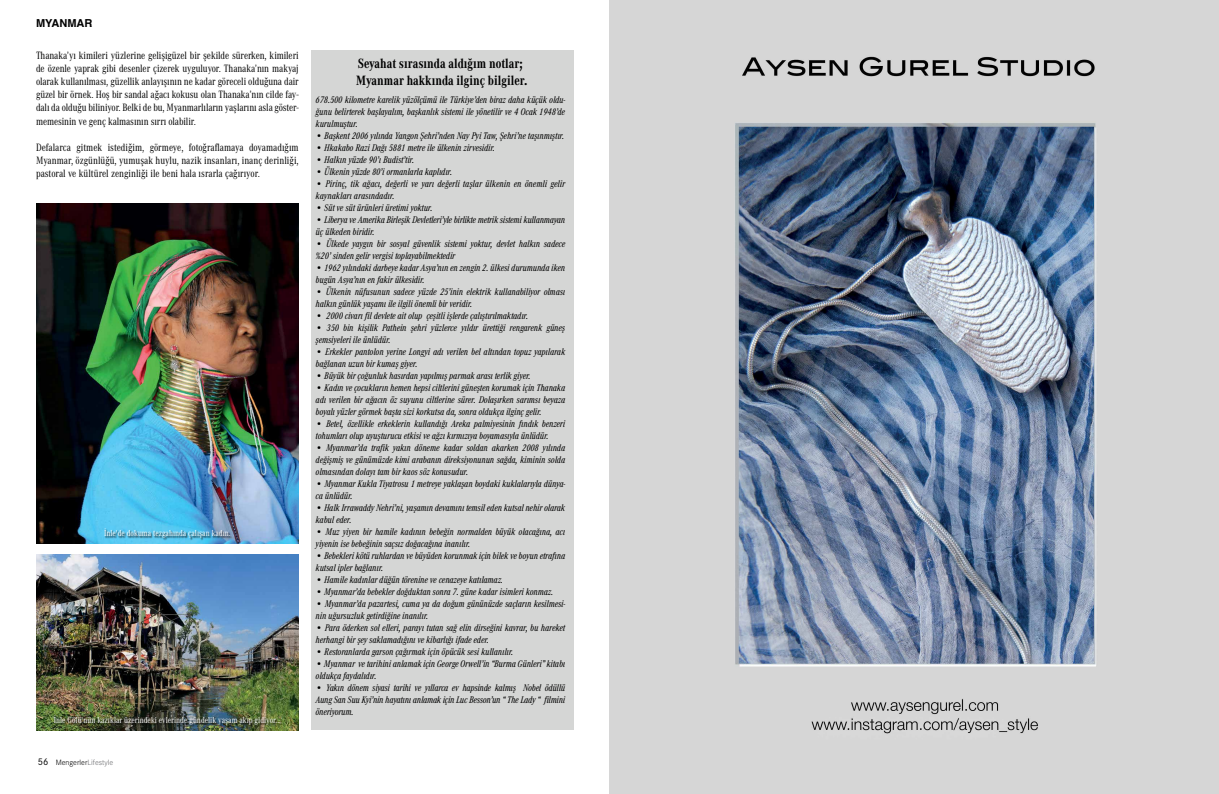
<style>
.page{position:relative;width:1219px;height:794px;background:#fff}
.page>*{position:absolute;margin:0;border:0;box-sizing:border-box;transform-origin:0 0}
.t1{font:700 14px/16.8px "Corporate A Con";color:#000}
.t2{font:11px/13.2px "Corporate A Con";letter-spacing:-.01em;color:#000;text-align:justify}
.t3{font:700 11px "Helvetica";color:#000}
.t4{font:italic 10px/12px "Corporate A Con";color:#000}
.t5{font:9px "Corporate A Con";color:#fff}
.t6{font:8px "Corpo S Lig";color:#000}
.s1{font-family:"Corpo S";font-size:10px}
.s2{color:#6d6e71}
</style>
<div class="page">
<div style="left:311px;top:50px;width:262px;height:679px;background:#d5d6d5"></div>
<img style="left:36px;top:204px;width:263px;height:339px">
<img style="left:36px;top:555px;width:263px;height:175px">
<div style="left:104px;top:529px;width:128px;height:11px;background:#000;opacity:.9"></div>
<div style="left:54px;top:715px;width:229px;height:12px;background:#000;opacity:.9"></div>
<img style="left:609px;top:0;width:610px;height:794px">
<p class="t3" style="left:36px;top:14px;width:58px">MYANMAR</p>
<p class="t2" style="left:36px;top:48px;width:264px">Thanaka’yı kimileri yüzlerine gelişigüzel bir şekilde sürerken, kimileri de özenle yaprak gibi desenler çizerek uyguluyor. Thanaka’nın makyaj olarak kullanılması, güzellik anlayışının ne kadar göreceli olduğuna dair güzel bir örnek. Hoş bir sandal ağacı kokusu olan Thanaka’nın cilde fay&shy;dalı da olduğu biliniyor. Belki de bu, Myanmarlıların yaşlarını asla göster&shy;memesinin ve genç kalmasının sırrı olabilir.</p>
<p class="t2" style="left:36px;top:141px;width:264px">Defalarca gitmek istediğim, görmeye, fotoğraflamaya doyamadığım Myanmar, özgünlüğü, yumuşak huylu, nazik insanları, inanç derinliği, pastoral ve kültürel zenginliği ile beni hala ısrarla çağırıyor.</p>
<p class="t5" style="left:104px;top:528px;width:128px">İnle'de dokuma tezgahında çalışan kadın.</p>
<p class="t5" style="left:54px;top:715px;width:229px">İnle Gölü'nün kazıklar üzerindeki evlerinde gündelik yaşam akıp gidiyor...</p>
<p class="t6" style="left:38px;top:758px;width:77px"><span class="s1">56</span> Mengerler<span class="s2">Lifestyle</span></p>
<h1 class="t1" style="left:356px;top:56px;width:173px">Seyahat sırasında aldığım notlar;<br>Myanmar hakkında ilginç bilgiler.</h1>
<p class="t4" style="left:316px;top:94px;width:251px;text-align:justify">678.500 kilometre karelik yüzölçümü ile Türkiye’den biraz daha küçük oldu&shy;ğunu belirterek başlayalım, başkanlık sistemi ile yönetilir ve 4 Ocak 1948’de kurulmuştur.</p>
<p class="t4" style="left:316px;top:130px;width:250px">• Başkent 2006 yılında Yangon Şehri’nden Nay Pyi Taw, Şehri’ne taşınmıştır.</p>
<p class="t4" style="left:316px;top:142px;width:181px">• Hkakabo Razi Dağı 5881 metre ile ülkenin zirvesidir.</p>
<p class="t4" style="left:316px;top:154px;width:100px">• Halkın yüzde 90’ı Budist’tir.</p>
<p class="t4" style="left:316px;top:166px;width:138px">• Ülkenin yüzde 80’i ormanlarla kaplıdır.</p>
<p class="t4" style="left:316px;top:178px;width:251px">• Pirinç, tik ağacı, değerli ve yarı değerli taşlar ülkenin en önemli gelir kaynakları arasındadır.</p>
<p class="t4" style="left:316px;top:202px;width:118px">• Süt ve süt ürünleri üretimi yoktur.</p>
<p class="t4" style="left:316px;top:214px;width:251px">• Liberya ve Amerika Birleşik Devletleri’yle birlikte metrik sistemi kullanmayan üç ülkeden biridir.</p>
<p class="t4" style="left:316px;top:238px;width:251px">• Ülkede yaygın bir sosyal güvenlik sistemi yoktur, devlet halkın sadece %20’ sinden gelir vergisi toplayabilmektedir</p>
<p class="t4" style="left:316px;top:262px;width:251px">• 1962 yılındaki darbeye kadar Asya’nın en zengin 2. ülkesi durumunda iken bugün Asya’nın en fakir ülkesidir.</p>
<p class="t4" style="left:316px;top:286px;width:251px">• Ülkenin nüfusunun sadece yüzde 25’inin elektrik kullanabiliyor olması halkın günlük yaşamı ile ilgili önemli bir veridir.</p>
<p class="t4" style="left:316px;top:310px;width:214px">• 2000 civarı fil devlete ait olup çeşitli işlerde çalıştırılmaktadır.</p>
<p class="t4" style="left:316px;top:322px;width:251px">• 350 bin kişilik Pathein şehri yüzlerce yıldır ürettiği rengarenk güneş şemsiyeleri ile ünlüdür.</p>
<p class="t4" style="left:316px;top:346px;width:251px">• Erkekler pantolon yerine Longyi adı verilen bel altından topuz yapılarak bağlanan uzun bir kumaş giyer.</p>
<p class="t4" style="left:316px;top:370px;width:216px">• Büyük bir çoğunluk hasırdan yapılmış parmak arası terlik giyer.</p>
<p class="t4" style="left:316px;top:382px;width:251px;text-align:justify">• Kadın ve çocukların hemen hepsi ciltlerini güneşten korumak için Thanaka adı verilen bir ağacın öz suyunu ciltlerine sürer. Dolaşırken sarımsı beyaza boyalı yüzler görmek başta sizi korkutsa da, sonra oldukça ilginç gelir.</p>
<p class="t4" style="left:316px;top:418px;width:251px">• Betel, özellikle erkeklerin kullandığı Areka palmiyesinin fındık benzeri tohumları olup uyuşturucu etkisi ve ağzı kırmızıya boyamasıyla ünlüdür.</p>
<p class="t4" style="left:316px;top:442px;width:251px;text-align:justify">• Myanmar’da trafik yakın döneme kadar soldan akarken 2008 yılında değişmiş ve günümüzde kimi arabanın direksiyonunun sağda, kiminin solda olmasından dolayı tam bir kaos söz konusudur.</p>
<p class="t4" style="left:316px;top:478px;width:251px">• Myanmar Kukla Tiyatrosu 1 metreye yaklaşan boydaki kuklalarıyla dünya&shy;ca ünlüdür.</p>
<p class="t4" style="left:316px;top:502px;width:251px">• Halk Irrawaddy Nehri’ni, yaşamın devamını temsil eden kutsal nehir olarak kabul eder.</p>
<p class="t4" style="left:316px;top:526px;width:251px">• Muz yiyen bir hamile kadının bebeğin normalden büyük olacağına, acı yiyenin ise bebeğinin saçsız doğacağına inanılır.</p>
<p class="t4" style="left:316px;top:550px;width:251px">• Bebekleri kötü ruhlardan ve büyüden korunmak için bilek ve boyun etrafına kutsal ipler bağlanır.</p>
<p class="t4" style="left:316px;top:574px;width:189px">• Hamile kadınlar düğün törenine ve cenazeye katılamaz.</p>
<p class="t4" style="left:316px;top:586px;width:239px">• Myanmar’da bebekler doğduktan sonra 7. güne kadar isimleri konmaz.</p>
<p class="t4" style="left:316px;top:598px;width:251px">• Myanmar’da pazartesi, cuma ya da doğum gününüzde saçların kesilmesi&shy;nin uğursuzluk getirdiğine inanılır.</p>
<p class="t4" style="left:316px;top:622px;width:251px">• Para öderken sol elleri, parayı tutan sağ elin dirseğini kavrar, bu hareket herhangi bir şey saklamadığını ve kibarlığı ifade eder.</p>
<p class="t4" style="left:316px;top:646px;width:199px">• Restoranlarda garson çağırmak için öpücük sesi kullanılır.</p>
<p class="t4" style="left:316px;top:658px;width:251px">• Myanmar ve tarihini anlamak için George Orwell’in “Burma Günleri” kitabı oldukça faydalıdır.</p>
<p class="t4" style="left:316px;top:682px;width:251px;text-align:justify">• Yakın dönem siyasi tarihi ve yıllarca ev hapsinde kalmış Nobel ödüllü Aung San Suu Kyi’nin hayatını anlamak için Luc Besson’un “ The Lady “ filmini öneriyorum.</p>
</div>
